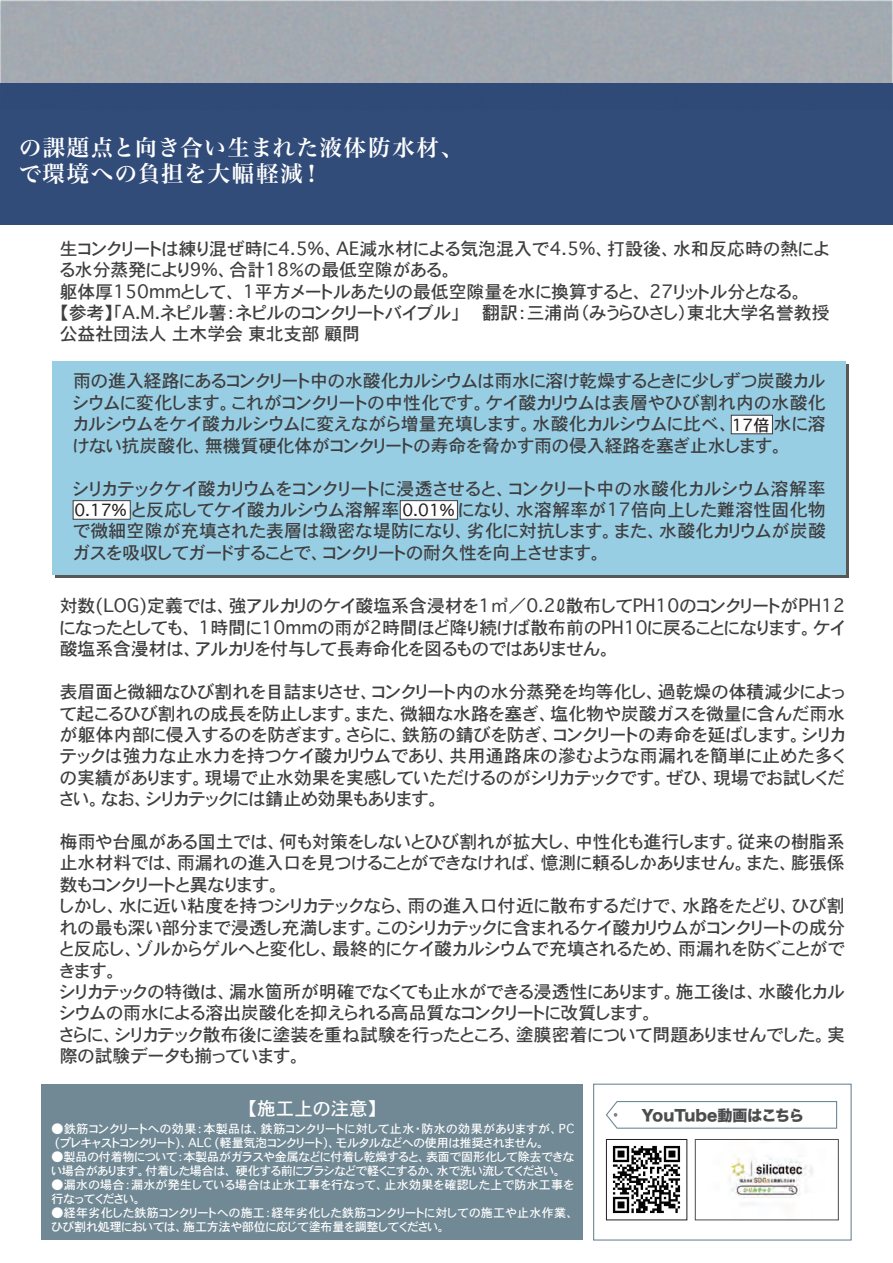
<style>
.page{position:relative;width:893px;height:1263px;background:#fff}
.page>*{position:absolute;margin:0;border:0;box-sizing:border-box;transform-origin:0 0}
.t1{font:22.5px/25.7px "Hira Min Pro W6";letter-spacing:.065em;color:#fff}
.t2{font:18.6px "Osaka";color:#fff}
.t3{font:17.85px/21.5px "Osaka";letter-spacing:.005em;color:#3e3e3f;text-align:justify}
.t4{font:16.2px "Osaka";color:#231f20}
.t5{font:15px "Hira Kaku Std N W8";letter-spacing:-.005em;color:#4b4c4d}
.t6{font:12px/14px "Osaka";letter-spacing:-.01em;color:#fff}
.t7{font:12px/14px "Osaka";letter-spacing:.025em;color:#fff}
.t8{font:12px/14px "Osaka";letter-spacing:.02em;color:#fff}
</style>
<div class="page">
<div style="left:42px;top:1084px;width:541px;height:156px;background:#718995"></div>
<div style="left:593px;top:1083px;width:259px;height:157px;border:1px solid #718995"></div>
<img style="left:612px;top:1145px;width:69px;height:69px">
<div style="left:606px;top:1139px;width:81px;height:81px;border:1px solid #231f20"></div>
<svg style="left:605px;top:1101px;width:233px;height:28px"></svg>
<img style="left:729px;top:1155px;width:84px;height:49px">
<div style="left:695px;top:1139px;width:143px;height:81px;border:1px solid #4b4c4d"></div>
<svg style="left:55px;top:364px;width:794px;height:214px;background:#666f74"></svg>
<div style="left:52px;top:361px;width:794px;height:213px;background:#98cee4"></div>
<div style="left:731px;top:415px;width:42px;height:19px;background:#fff;border:1px solid #3e3e3f"></div>
<div style="left:400px;top:500px;width:58px;height:20px;background:#fff;border:1px solid #3e3e3f"></div>
<div style="left:73px;top:500px;width:58px;height:20px;background:#fff;border:1px solid #3e3e3f"></div>
<div style="left:0;top:83px;width:893px;height:142px;background:#2c4775"></div>
<p class="t1" style="left:19px;top:133px;width:446px">の課題点と向き合い生まれた液体防水材、で環境への負担を大幅軽減！</p>
<p class="t3" style="left:60px;top:237px;width:771px;text-align:left">生コンクリートは練り混ぜ時に4.5%、AE減水材による気泡混入で4.5%、打設後、水和反応時の熱による水分蒸発により9%、合計18％の最低空隙がある。<br>躯体厚150mmとして、 1平方メートルあたりの最低空隙量を水に換算すると、 27リットル分となる。<br>【参考】「A.M.ネピル薯：ネピルのコンクリートバイブル」 翻訳：三浦尚（みうらひさし）東北大学名誉教授公益社団法人 土木学会 東北支部 顧問</p>
<p class="t3" style="left:73px;top:370px;width:754px">雨の進入経路にあるコンクリート中の水酸化カルシウムは雨水に溶け乾燥するときに少しずつ炭酸カルシウムに変化します。これがコンクリートの中性化です。ケイ酸カリウムは表層やひび割れ内の水酸化カルシウムをケイ酸カルシウムに変えながら増量充填します。水酸化カルシウムに比べ、17倍水に溶けない抗炭酸化、無機質硬化体がコンクリートの寿命を脅かす雨の侵入経路を塞ぎ止水します。</p>
<p class="t3" style="left:73px;top:477px;width:754px">シリカテックケイ酸カリウムをコンクリートに浸透させると、コンクリート中の水酸化カルシウム溶解率0.17%と反応してケイ酸カルシウム溶解率0.01%になり、水溶解率が17倍向上した難溶性固化物で微細空隙が充填された表層は緻密な堤防になり、劣化に対抗します。また、水酸化カリウムが炭酸ガスを吸収してガードすることで、コンクリートの耐久性を向上させます。</p>
<p class="t4" style="left:732px;top:414px;width:39px">17倍</p>
<p class="t4" style="left:74px;top:500px;width:54px">0.17%</p>
<p class="t4" style="left:402px;top:500px;width:54px">0.01%</p>
<p class="t3" style="left:60px;top:595px;width:787px">対数(LOG)定義では、強アルカリのケイ酸塩系含浸材を1㎥／0.2ℓ散布してPH10のコンクリートがPH12になったとしても、 1時間に10mmの雨が2時間ほど降り続けば散布前のPH10に戻ることになります。ケイ酸塩系含漫材は、アルカリを付与して長寿命化を図るものではありません。</p>
<p class="t3" style="left:60px;top:680px;width:787px">表眉面と微細なひび割れを目詰まりさせ、コンクリート内の水分蒸発を均等化し、過乾燥の体積減少によって起こるひび割れの成長を防止します。また、微細な水路を塞ぎ、塩化物や炭酸ガスを微量に含んだ雨水が躯体内部に侵入するのを防ぎます。さらに、鉄筋の錆びを防ぎ、コンクリートの寿命を延ばします。シリカテックは強力な止水力を持つケイ酸カリウムであり、共用通路床の滲むような雨漏れを簡単に止めた多くの実績があります。現場で止水効果を実感していただけるのがシリカテックです。ぜひ、現場でお試しください。なお、シリカテックには錆止め効果もあります。</p>
<p class="t3" style="left:60px;top:830px;width:787px;text-align:left">梅雨や台風がある国土では、何も対策をしないとひび割れが拡大し、中性化も進行します。従来の樹脂系止水材料では、雨漏れの進入口を見つけることができなければ、憶測に頼るしかありません。また、膨張係数もコンクリートと異なります。<br>しかし、水に近い粘度を持つシリカテックなら、雨の進入口付近に散布するだけで、水路をたどり、ひび割れの最も深い部分まで浸透し充満します。このシリカテックに含まれるケイ酸カリウムがコンクリートの成分と反応し、ゾルからゲルへと変化し、最終的にケイ酸カルシウムで充填されるため、雨漏れを防ぐことができます。<br>シリカテックの特徴は、漏水箇所が明確でなくても止水ができる浸透性にあります。施工後は、水酸化カルシウムの雨水による溶出炭酸化を抑えられる高品質なコンクリートに改質します。<br>さらに、シリカテック散布後に塗装を重ね試験を行ったところ、塗膜密着について問題ありませんでした。実際の試験データも揃っています。</p>
<p class="t2" style="left:248px;top:1096px;width:131px">【施工上の注意】</p>
<p class="t6" style="left:52px;top:1122px;width:524px">●鉄筋コンクリートへの効果：本製品は、鉄筋コンクリートに対して止水・防水の効果がありますが、PC (プレキャストコンクリート)、ALC (軽量気泡コンクリート)、モルタルなどへの使用は推奨されません。</p>
<p class="t6" style="left:52px;top:1149px;width:524px">●製品の付着物について：本製品がガラスや金属などに付着し乾燥すると、表面で固形化して除去できない場合があります。付着した場合は、 硬化する前にブラシなどで軽くこするか、水で洗い流してください。</p>
<p class="t8" style="left:52px;top:1177px;width:524px">●漏水の場合：漏水が発生している場合は止水工事を行なって、止水効果を確認した上で防水工事を行なってください。</p>
<p class="t7" style="left:52px;top:1205px;width:524px">●経年劣化した鉄筋コンクリートへの施工：経年劣化した鉄筋コンクリートに対しての施工や止水作業、ひび割れ処理においては、施工方法や部位に応じて塗布量を調整してください。</p>
<p class="t5" style="left:641px;top:1107px;width:164px">YouTube動画はこちら</p>
</div>
